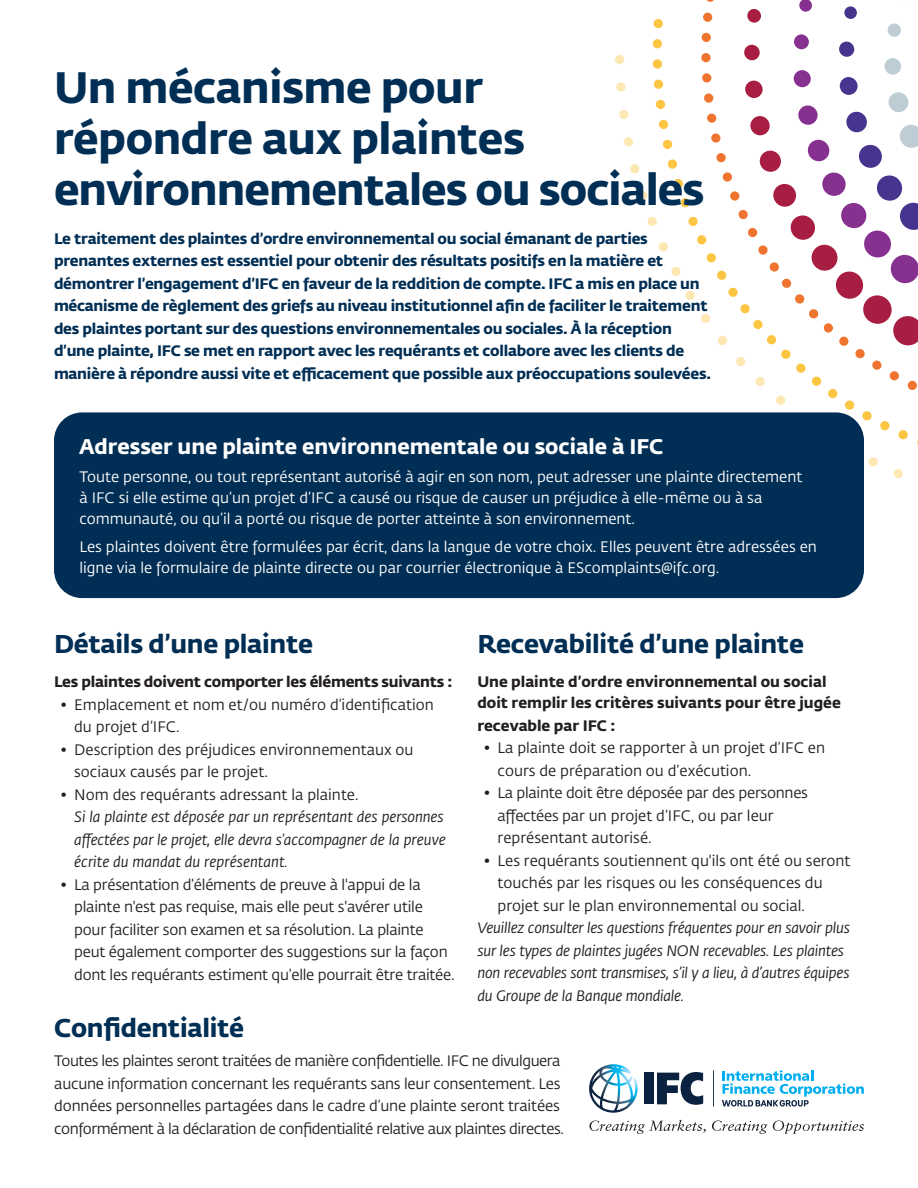
<style>
.page{position:relative;width:918px;height:1188px;background:#fff}
.page>*{position:absolute;margin:0;border:0;box-sizing:border-box;transform-origin:0 0}
.t1{font:700 43.5px/51px "Fedra Sans Std";letter-spacing:-.01em;color:#002e54}
.t2{font:700 25.5px "Fedra Sans Std";letter-spacing:-.01em;color:#002e54}
.t3{font:700 21px "Fedra Sans Std";color:#fff}
.t4{font:15px/22.5px "Fedra Sans Std";letter-spacing:-.015em;color:#231f20}
.t5{font:700 15px/22.5px "Fedra Sans Std";letter-spacing:-.015em;color:#002e54}
.t6{font:15px/21px "Fedra Sans Std";color:#fff}
.t7{font:italic 15px/22.5px "Fedra Sans Std";letter-spacing:-.015em;color:#231f20}
.t8{font:700 15px/21px "Fedra Sans Std";color:#231f20}
</style>
<div class="page">
<svg style="left:703px;top:0;width:154px;height:19px"></svg>
<svg style="left:653px;top:19px;width:248px;height:36px"></svg>
<svg style="left:615px;top:55px;width:303px;height:424px"></svg>
<div style="left:644px;top:1073px;width:10px;height:31px;background:#0a213f"></div>
<svg style="left:657px;top:1072px;width:46px;height:33px"></svg>
<hr style="left:713px;top:1070px;width:1px;height:37px;background:#0a213f">
<svg style="left:722px;top:1070px;width:142px;height:37px"></svg>
<svg style="left:589px;top:1120px;width:275px;height:14px"></svg>
<svg style="left:589px;top:1064px;width:49px;height:49px"></svg>
<div style="left:54px;top:412px;width:810px;height:186px;background:#002e54;border-radius:28px"></div>
<h1 class="t1" style="left:54px;top:62px;width:652px">Un mécanisme pour<br>répondre aux plaintes environnementales ou sociales</h1>
<p class="t5" style="left:54px;top:227px;width:659px">Le traitement des plaintes d’ordre environnemental ou social émanant de parties prenantes externes est essentiel pour obtenir des résultats positifs en la matière et démontrer l’engagement d’IFC en faveur de la reddition de compte. IFC a mis en place un mécanisme de règlement des griefs au niveau institutionnel afin de faciliter le traitement des plaintes portant sur des questions environnementales ou sociales. À la réception d’une plainte, IFC se met en rapport avec les requérants et collabore avec les clients de manière à répondre aussi vite et efficacement que possible aux préoccupations soulevées.</p>
<h3 class="t3" style="left:80px;top:433px;width:585px">Adresser une plainte environnementale ou sociale à IFC</h3>
<p class="t6" style="left:80px;top:466px;width:724px">Toute personne, ou tout représentant autorisé à agir en son nom, peut adresser une plainte directement à IFC si elle estime qu’un projet d’IFC a causé ou risque de causer un préjudice à elle-même ou à sa communauté, ou qu’il a porté ou risque de porter atteinte à son environnement.</p>
<p class="t6" style="left:80px;top:536px;width:739px">Les plaintes doivent être formulées par écrit, dans la langue de votre choix. Elles peuvent être adressées en ligne via le formulaire de plainte directe ou par courrier électronique à EScomplaints@ifc.org.</p>
<h2 class="t2" style="left:54px;top:627px;width:261px">Détails d’une plainte</h2>
<p class="t8" style="left:54px;top:672px;width:400px">Les plaintes doivent comporter les éléments suivants :</p>
<p class="t4" style="left:74px;top:694px;width:361px;text-indent:-14px">• Emplacement et nom et/ou numéro d’identification du projet d’IFC.</p>
<p class="t4" style="left:74px;top:739px;width:341px;text-indent:-14px">• Description des préjudices environnementaux ou sociaux causés par le projet.</p>
<p class="t4" style="left:61px;top:784px;width:299px">• Nom des requérants adressant la plainte.</p>
<p class="t7" style="left:74px;top:806px;width:373px">Si la plainte est déposée par un représentant des personnes affectées par le projet, elle devra s'accompagner de la preuve écrite du mandat du représentant.</p>
<p class="t4" style="left:74px;top:874px;width:382px;text-indent:-14px">• La présentation d’éléments de preuve à l'appui de la plainte n'est pas requise, mais elle peut s'avérer utile pour faciliter son examen et sa résolution. La plainte peut également comporter des suggestions sur la façon dont les requérants estiment qu’elle pourrait être traitée.</p>
<h2 class="t2" style="left:477px;top:627px;width:328px">Recevabilité d’une plainte</h2>
<p class="t8" style="left:477px;top:672px;width:365px">Une plainte d’ordre environnemental ou social doit remplir les critères suivants pour être jugée</p>
<p class="t8" style="left:477px;top:715px;width:140px">recevable par IFC :</p>
<p class="t4" style="left:498px;top:737px;width:329px;text-indent:-14px">• La plainte doit se rapporter à un projet d’IFC en cours de préparation ou d’exécution.</p>
<p class="t4" style="left:498px;top:782px;width:312px;text-indent:-14px">• La plainte doit être déposée par des personnes affectées par un projet d’IFC, ou par leur représentant autorisé.</p>
<p class="t4" style="left:498px;top:850px;width:355px;text-indent:-14px">• Les requérants soutiennent qu'ils ont été ou seront touchés par les risques ou les conséquences du projet sur le plan environnemental ou social.</p>
<p class="t7" style="left:477px;top:917px;width:374px">Veuillez consulter les questions fréquentes pour en savoir plus sur les types de plaintes jugées NON recevables. Les plaintes non recevables sont transmises, s’il y a lieu, à d’autres équipes du Groupe de la Banque mondiale.</p>
<h2 class="t2" style="left:54px;top:1012px;width:192px">Confidentialité</h2>
<p class="t4" style="left:54px;top:1050px;width:511px">Toutes les plaintes seront traitées de manière confidentielle. IFC ne divulguera aucune information concernant les requérants sans leur consentement. Les données personnelles partagées dans le cadre d’une plainte seront traitées conformément à la déclaration de confidentialité relative aux plaintes directes.</p>
</div>
